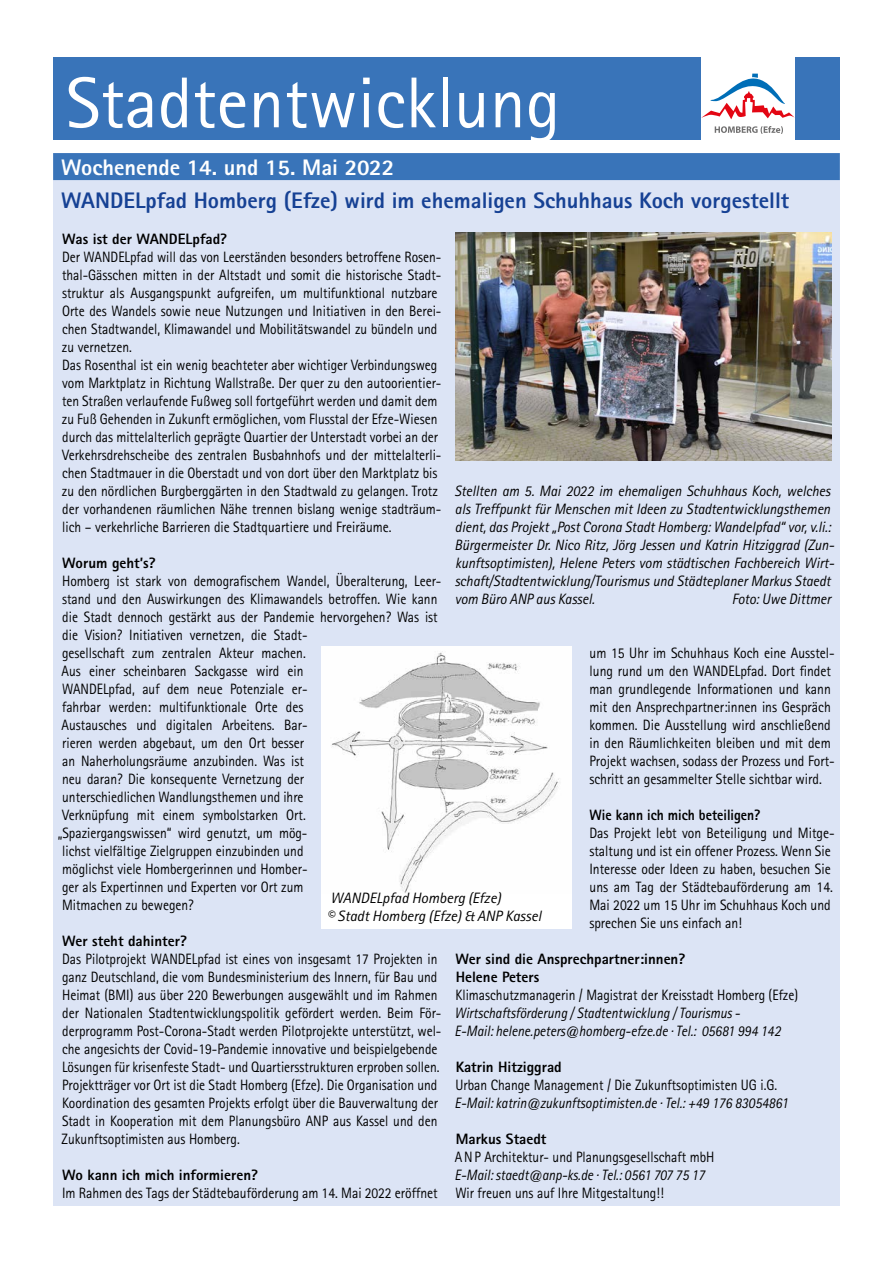
<style>
.page{position:relative;width:893px;height:1263px;background:#fff}
.page>*{position:absolute;margin:0;border:0;box-sizing:border-box;transform-origin:0 0}
.t1{font:72px "Rotis Sans Serif";color:#fff}
.t2{font:800 22.5px "Rotis Sans Serif";color:#164194}
.t3{font:800 22.5px "Rotis Sans Serif";color:#fff}
.t4{font:15px/18px "Rotis Sans Serif";color:#000;scale:.9 1}
.t5{font:15px/18px "Rotis Sans Serif";color:#000;scale:.91 1}
.t6{font:italic 15px/18px "Rotis Sans Serif";color:#000;scale:.94 1}
.t7{font:italic 15px/18px "Rotis Sans Serif";color:#000;scale:.9 1}
.t8{font:800 15px/18px "Rotis Sans Serif";color:#000}
.t9{font:italic 15px/18px "Rotis Sans Serif";color:#000}
.t10{font:800 15px "Rotis Sans Serif";color:#000;scale:.91 1}
</style>
<div class="page">
<div style="left:53px;top:57px;width:787px;height:83px;background:#3974b9"></div>
<div style="left:53px;top:153px;width:787px;height:1052px;background:#dce4f5"></div>
<div style="left:53px;top:153px;width:787px;height:27px;background:#3974b9"></div>
<div style="left:321px;top:647px;width:251px;height:281px;background:#fff"></div>
<img style="left:332px;top:651px;width:227px;height:242px">
<img style="left:455px;top:233px;width:376px;height:227px">
<div style="left:701px;top:57px;width:94px;height:94px;background:#fff"></div>
<svg style="left:715px;top:126px;width:68px;height:8px"></svg>
<svg style="left:701px;top:74px;width:94px;height:45px"></svg>
<h1 class="t1" style="left:66px;top:60px;width:496px">Stadtentwicklung</h1>
<h2 class="t3" style="left:61px;top:153px;width:334px">Wochenende 14. und 15. Mai 2022</h2>
<h2 class="t2" style="left:61px;top:186px;width:729px">WANDELpfad Homberg (Efze) wird im ehemaligen Schuhhaus Koch vorgestellt</h2>
<p class="t8" style="left:62px;top:230px;width:166px">Was ist der WANDELpfad?</p>
<p class="t4" style="left:62px;top:248px;width:423px">Der WANDELpfad will das von Leerständen besonders betroffene Rosen&shy;thal-Gässchen mitten in der Altstadt und somit die historische Stadt&shy;struktur als Ausgangspunkt aufgreifen, um multifunktional nutzbare Orte des Wandels sowie neue Nutzungen und Initiativen in den Berei&shy;chen Stadtwandel, Klimawandel und Mobilitätswandel zu bündeln und zu vernetzen.<br>Das Rosenthal ist ein wenig beachteter aber wichtiger Verbindungsweg vom Marktplatz in Richtung Wallstraße. Der quer zu den autoorientier&shy;ten Straßen verlaufende Fußweg soll fortgeführt werden und damit dem zu Fuß Gehenden in Zukunft ermöglichen, vom Flusstal der Efze-Wiesen durch das mittelalterlich geprägte Quartier der Unterstadt vorbei an der Verkehrsdrehscheibe des zentralen Busbahnhofs und der mittelalterli&shy;chen Stadtmauer in die Oberstadt und von dort über den Marktplatz bis zu den nördlichen Burgberggärten in den Stadtwald zu gelangen. Trotz der vorhandenen räumlichen Nähe trennen bislang wenige stadträum&shy;lich – verkehrliche Barrieren die Stadtquartiere und Freiräume.</p>
<p class="t8" style="left:62px;top:554px;width:95px">Worum geht’s?</p>
<p class="t4" style="left:62px;top:572px;width:423px">Homberg ist stark von demografischem Wandel, Überalterung, Leer-</p>
<p class="t4" style="left:62px;top:590px;width:419px">stand und den Auswirkungen des Klimawandels betroffen. Wie kann</p>
<p class="t4" style="left:62px;top:608px;width:419px">die Stadt dennoch gestärkt aus der Pandemie hervorgehen? Was ist</p>
<p class="t4" style="left:62px;top:626px;width:274px">die Vision? Initiativen vernetzen, die Stadt-</p>
<p class="t4" style="left:62px;top:644px;width:272px">gesellschaft zum zentralen Akteur machen.</p>
<p class="t4" style="left:62px;top:662px;width:270px">Aus einer scheinbaren Sackgasse wird ein</p>
<p class="t4" style="left:62px;top:680px;width:274px">WANDELpfad, auf dem neue Potenziale er-</p>
<p class="t4" style="left:62px;top:698px;width:270px">fahrbar werden: multifunktionale Orte des</p>
<p class="t4" style="left:62px;top:716px;width:275px">Austausches und digitalen Arbeitens. Bar-</p>
<p class="t4" style="left:62px;top:734px;width:270px">rieren werden abgebaut, um den Ort besser</p>
<p class="t4" style="left:62px;top:752px;width:270px">an Naherholungsräume anzubinden. Was ist</p>
<p class="t4" style="left:62px;top:770px;width:270px">neu daran? Die konsequente Vernetzung der</p>
<p class="t4" style="left:62px;top:788px;width:270px">unterschiedlichen Wandlungsthemen und ihre</p>
<p class="t4" style="left:62px;top:806px;width:272px">Verknüpfung mit einem symbolstarken Ort.</p>
<p class="t4" style="left:58px;top:824px;width:279px">„Spaziergangswissen“ wird genutzt, um mög-</p>
<p class="t4" style="left:62px;top:842px;width:270px">lichst vielfältige Zielgruppen einzubinden und</p>
<p class="t4" style="left:62px;top:860px;width:274px">möglichst viele Hombergerinnen und Homber-</p>
<p class="t4" style="left:62px;top:878px;width:270px">ger als Expertinnen und Experten vor Ort zum</p>
<p class="t4" style="left:62px;top:896px;width:148px">Mitmachen zu bewegen?</p>
<p class="t8" style="left:62px;top:932px;width:126px">Wer steht dahinter?</p>
<p class="t4" style="left:62px;top:950px;width:424px">Das Pilotprojekt WANDELpfad ist eines von insgesamt 17 Projekten in ganz Deutschland, die vom Bundesministerium des Innern, für Bau und Heimat (BMI) aus über 220 Bewerbungen ausgewählt und im Rahmen der Nationalen Stadtentwicklungspolitik gefördert werden. Beim För&shy;derprogramm Post-Corona-Stadt werden Pilotprojekte unterstützt, wel&shy;che angesichts der Covid-19-Pandemie innovative und beispielgebende Lösungen für krisenfeste Stadt- und Quartiersstrukturen erproben sollen.<br>Projektträger vor Ort ist die Stadt Homberg (Efze). Die Organisation und Koordination des gesamten Projekts erfolgt über die Bauverwaltung der Stadt in Kooperation mit dem Planungsbüro ANP aus Kassel und den Zukunftsoptimisten aus Homberg.</p>
<p class="t8" style="left:62px;top:1166px;width:197px">Wo kann ich mich informieren?</p>
<p class="t4" style="left:62px;top:1184px;width:419px">Im Rahmen des Tags der Städtebauförderung am 14. Mai 2022 eröffnet</p>
<p class="t6" style="left:454px;top:482px;width:406px">Stellten am 5. Mai 2022 im ehemaligen Schuhhaus Koch, welches als Treffpunkt für Menschen mit Ideen zu Stadtentwicklungsthemen dient, das Projekt „Post Corona Stadt Homberg: Wandelpfad“ vor, v.li.:<br>Bürgermeister Dr. Nico Ritz, Jörg Jessen und Katrin Hitziggrad (Zun&shy;kunftsoptimisten), Helene Peters vom städtischen Fachbereich Wirt&shy;schaft/Stadtentwicklung/Tourismus und Städteplaner Markus Staedt vom Büro ANP aus Kassel.</p>
<p class="t6" style="left:732px;top:590px;width:107px">Foto: Uwe Dittmer</p>
<p class="t5" style="left:589px;top:644px;width:271px">um 15 Uhr im Schuhhaus Koch eine Ausstel&shy;lung rund um den WANDELpfad. Dort findet man grundlegende Informationen und kann mit den Ansprechpartner:innen ins Gespräch kommen. Die Ausstellung wird anschließend in den Räumlichkeiten bleiben und mit dem Projekt wachsen, sodass der Prozess und Fort&shy;schritt an gesammelter Stelle sichtbar wird.</p>
<p class="t10" style="left:589px;top:806px;width:190px">Wie kann ich mich beteiligen?</p>
<p class="t5" style="left:589px;top:824px;width:271px">Das Projekt lebt von Beteiligung und Mitge&shy;staltung und ist ein offener Prozess. Wenn Sie Interesse oder Ideen zu haben, besuchen Sie uns am Tag der Städtebauförderung am 14.<br>Mai 2022 um 15 Uhr im Schuhhaus Koch und sprechen Sie uns einfach an!</p>
<p class="t8" style="left:456px;top:950px;width:231px">Wer sind die Ansprechpartner:innen?<br>Helene Peters</p>
<p class="t4" style="left:455px;top:986px;width:382px">Klimaschutzmanagerin / Magistrat der Kreisstadt Homberg (Efze)</p>
<p class="t7" style="left:454px;top:1004px;width:364px">Wirtschaftsförderung / Stadtentwicklung / Tourismus -<br>E-Mail: helene.peters@homberg-efze.de · Tel.: 05681 994 142</p>
<p class="t8" style="left:456px;top:1058px;width:108px">Katrin Hitziggrad</p>
<p class="t4" style="left:456px;top:1076px;width:359px">Urban Change Management / Die Zukunftsoptimisten UG i.G.</p>
<p class="t7" style="left:454px;top:1094px;width:372px">E-Mail: katrin@zukunftsoptimisten.de · Tel.: +49 176 83054861</p>
<p class="t8" style="left:456px;top:1130px;width:92px">Markus Staedt</p>
<p class="t4" style="left:455px;top:1148px;width:290px">ANP Architektur- und Planungsgesellschaft mbH</p>
<p class="t7" style="left:454px;top:1166px;width:280px">E-Mail: staedt@anp-ks.de · Tel.: 0561 707 75 17</p>
<p class="t4" style="left:455px;top:1184px;width:233px">Wir freuen uns auf Ihre Mitgestaltung!!</p>
<p class="t9" style="left:327px;top:889px;width:216px">WANDELpfad Homberg (Efze)<br>© Stadt Homberg (Efze) &amp; ANP Kassel</p>
</div>
